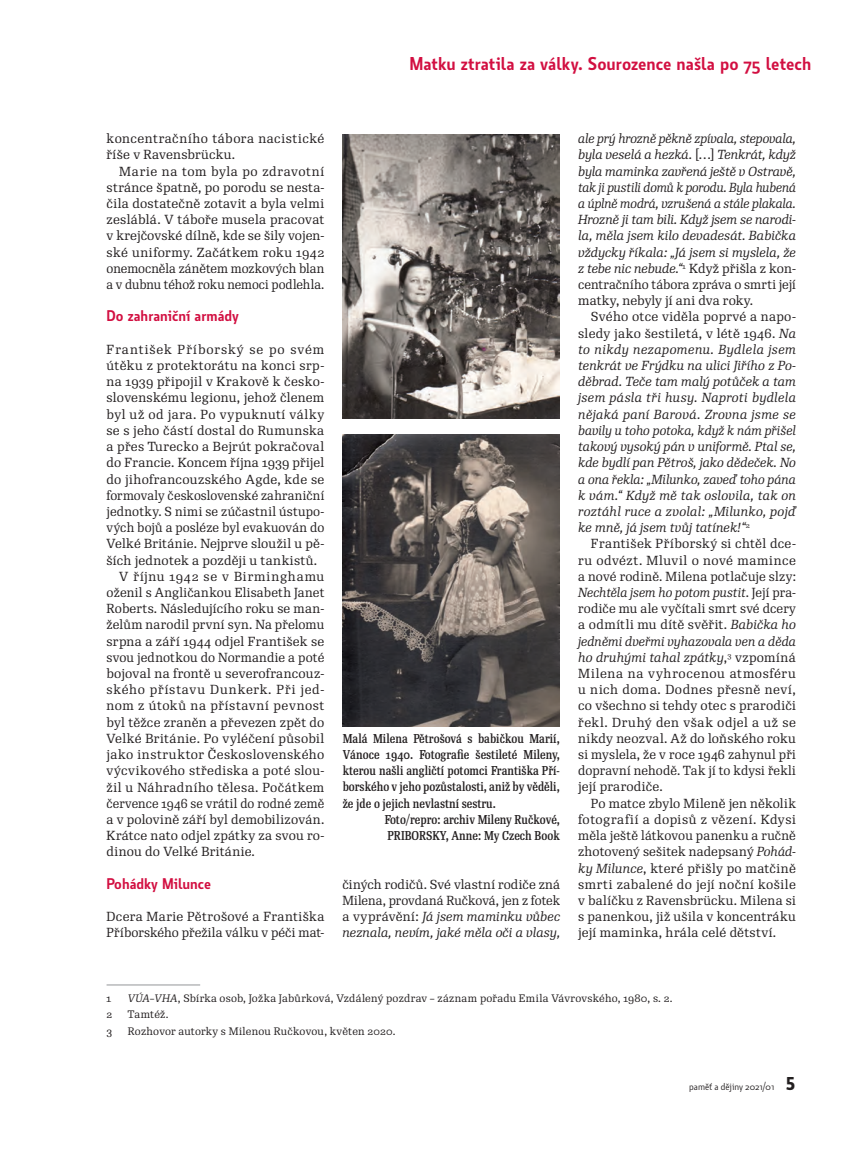
<style>
.page{position:relative;width:860px;height:1149px;background:#fff}
.page>*{position:absolute;margin:0;border:0;box-sizing:border-box;transform-origin:0 0}
.t1{font:600 18px "Botanika Std";color:#d20f41}
.t2{font:600 15px "Botanika Std";color:#d20f41}
.t3{font:12.75px/16.2px "Re Public Std";letter-spacing:.02em;color:#231f20;text-align:justify}
.t4{font:italic 12.75px/16.2px "Re Public Std";letter-spacing:.01em;color:#231f20;text-align:justify}
.t5{font:12.75px "Re Public Std";letter-spacing:.02em;color:#231f20;scale:.95 1}
.t6{font:12.75px "Re Public Std";letter-spacing:.02em;color:#231f20;scale:.96 1}
.t7{font:12.75px "Re Public Std";letter-spacing:.05em;color:#231f20}
.t8{font:12.75px "Re Public Std";letter-spacing:.055em;color:#231f20}
.t9{font:12.75px "Re Public Std";letter-spacing:.04em;color:#231f20}
.t10{font:12.75px "Re Public Std";letter-spacing:.08em;color:#231f20}
.t11{font:12.75px "Re Public Std";letter-spacing:.06em;color:#231f20}
.t12{font:500 12.45px/16.2px "Re Public Std Cond";color:#231f20;text-align:justify}
.t13{font:10.5px "Re Public Std";letter-spacing:.02em;color:#231f20}
.t14{font:9.75px "Botanika Std";color:#231f20}
.s1{font-style:italic}
.s2{font-style:normal}
.s3{font-family:"Botanika Mono";font-weight:700;font-size:18px}
</style>
<div class="page">
<img style="left:342px;top:135px;width:217px;height:283px">
<img style="left:342px;top:435px;width:217px;height:291px">
<hr style="left:106px;top:984px;width:94px;height:1px;background:#939598">
<h1 class="t1" style="left:409px;top:51px;width:403px">Matku ztratila za války. Sourozence našla po 75 letech</h1>
<p class="t3" style="left:106px;top:131px;width:219px">koncentračního tábora nacistické říše v Ravensbrücku.</p>
<p class="t3" style="left:106px;top:163px;width:219px;text-indent:13px">Marie na tom byla po zdravotní stránce špatně, po porodu se nesta&shy;čila dostatečně zotavit a byla velmi zesláblá. V táboře musela pracovat v krejčovské dílně, kde se šily vojen&shy;ské uniformy. Začátkem roku 1942 onemocněla zánětem mozkových blan a v dubnu téhož roku nemoci podlehla.</p>
<p class="t2" style="left:106px;top:306px;width:134px">Do zahraniční armády</p>
<p class="t10" style="left:106px;top:341px;width:219px">František Příborský se po svém</p>
<p class="t3" style="left:106px;top:357px;width:219px">útěku z protektorátu na konci srp-</p>
<p class="t3" style="left:106px;top:374px;width:219px">na 1939 připojil v Krakově k česko-</p>
<p class="t3" style="left:106px;top:390px;width:219px">slovenskému legionu, jehož členem</p>
<p class="t7" style="left:106px;top:406px;width:219px">byl už od jara. Po vypuknutí války</p>
<p class="t3" style="left:106px;top:422px;width:219px">se s jeho částí dostal do Rumunska</p>
<p class="t3" style="left:106px;top:438px;width:219px">a přes Turecko a Bejrút pokračoval</p>
<p class="t3" style="left:106px;top:455px;width:219px">do Francie. Koncem října 1939 přijel</p>
<p class="t3" style="left:106px;top:471px;width:219px">do jihofrancouzského Agde, kde se</p>
<p class="t5" style="left:106px;top:487px;width:231px">formovaly československé zahraniční</p>
<p class="t3" style="left:106px;top:503px;width:219px">jednotky. S nimi se zúčastnil ústupo-</p>
<p class="t6" style="left:106px;top:519px;width:228px">vých bojů a posléze byl evakuován do</p>
<p class="t3" style="left:106px;top:536px;width:219px">Velké Británie. Nejprve sloužil u pě-</p>
<p class="t3" style="left:106px;top:552px;width:212px">ších jednotek a později u tankistů.</p>
<p class="t11" style="left:119px;top:568px;width:206px">V říjnu 1942 se v Birminghamu</p>
<p class="t3" style="left:106px;top:584px;width:219px">oženil s Angličankou Elisabeth Janet</p>
<p class="t3" style="left:106px;top:600px;width:219px">Roberts. Následujícího roku se man-</p>
<p class="t3" style="left:106px;top:617px;width:219px">želům narodil první syn. Na přelomu</p>
<p class="t3" style="left:106px;top:633px;width:219px">srpna a září 1944 odjel František se</p>
<p class="t3" style="left:106px;top:649px;width:219px">svou jednotkou do Normandie a poté</p>
<p class="t3" style="left:106px;top:665px;width:219px">bojoval na frontě u severofrancouz-</p>
<p class="t8" style="left:106px;top:681px;width:219px">ského přístavu Dunkerk. Při jed-</p>
<p class="t9" style="left:106px;top:697px;width:219px">nom z útoků na přístavní pevnost</p>
<p class="t3" style="left:106px;top:714px;width:219px">byl těžce zraněn a převezen zpět do</p>
<p class="t3" style="left:106px;top:730px;width:219px">Velké Británie. Po vyléčení působil</p>
<p class="t3" style="left:106px;top:746px;width:219px">jako instruktor Československého</p>
<p class="t3" style="left:106px;top:762px;width:219px">výcvikového střediska a poté slou-</p>
<p class="t3" style="left:106px;top:779px;width:219px">žil u Náhradního tělesa. Počátkem</p>
<p class="t5" style="left:106px;top:795px;width:231px">července 1946 se vrátil do rodné země</p>
<p class="t3" style="left:106px;top:811px;width:219px">a v polovině září byl demobilizován.</p>
<p class="t3" style="left:106px;top:827px;width:219px">Krátce nato odjel zpátky za svou ro-</p>
<p class="t3" style="left:106px;top:843px;width:150px">dinou do Velké Británie.</p>
<p class="t2" style="left:106px;top:873px;width:106px">Pohádky Milunce</p>
<p class="t3" style="left:106px;top:908px;width:219px">Dcera Marie Pětrošové a Františka<br>Příborského přežila válku v péči mat-</p>
<p class="t12" style="left:342px;top:730px;width:218px">Malá Milena Pětrošová s babičkou Marií, Vánoce 1940. Fotografie šestileté Mileny, kterou našli angličtí potomci Františka Pří&shy;borského v jeho pozůstalosti, aniž by věděli, že jde o jejich nevlastní sestru.</p>
<p class="t12" style="left:384px;top:811px;width:176px">Foto/repro: archiv Mileny Ručkové,<br>PRIBORSKY, Anne: My Czech Book</p>
<p class="t3" style="left:342px;top:876px;width:219px">činých rodičů. Své vlastní rodiče zná Milena, provdaná Ručková, jen z fotek a vyprávění: <span class="s1">Já jsem maminku vůbec neznala, nevím, jaké měla oči a vlasy,</span></p>
<p class="t4" style="left:578px;top:131px;width:219px">ale prý hrozně pěkně zpívala, stepovala, byla veselá a hezká. <span class="s2">[…]</span> Tenkrát, když byla maminka zavřená ještě v Ostravě, tak ji pustili domů k porodu. Byla hubená a úplně modrá, vzrušená a stále plakala.<br>Hrozně ji tam bili. Když jsem se narodi&shy;la, měla jsem kilo devadesát. Babička vždycky říkala: „Já jsem si myslela, že z tebe nic nebude.“<sup>1</sup> <span class="s2">Když přišla z kon&shy;centračního tábora zpráva o smrti její matky, nebyly jí ani dva roky.</span></p>
<p class="t4" style="left:578px;top:309px;width:219px;text-indent:13px"><span class="s2">Svého otce viděla poprvé a napo&shy;sledy jako šestiletá, v létě 1946.</span> Na to nikdy nezapomenu. Bydlela jsem tenkrát ve Frýdku na ulici Jiřího z Po&shy;děbrad. Teče tam malý potůček a tam jsem pásla tři husy. Naproti bydlela nějaká paní Barová. Zrovna jsme se bavily u toho potoka, když k nám přišel takový vysoký pán v uniformě. Ptal se, kde bydlí pan Pětroš, jako dědeček. No a ona řekla: „Milunko, zaveď toho pána k vám.“ Když mě tak oslovila, tak on roztáhl ruce a zvolal: „Milunko, pojď ke mně, já jsem tvůj tatínek!“<sup>2</sup></p>
<p class="t3" style="left:578px;top:536px;width:219px;text-indent:13px">František Příborský si chtěl dce&shy;ru odvézt. Mluvil o nové mamince a nové rodině. Milena potlačuje slzy:<br><span class="s1">Nechtěla jsem ho potom pustit</span>. Její pra&shy;rodiče mu ale vyčítali smrt své dcery a odmítli mu dítě svěřit. <span class="s1">Babička ho jedněmi dveřmi vyhazovala ven a děda ho druhými tahal zpátky</span>,<sup>3</sup> vzpomíná Milena na vyhrocenou atmosféru u nich doma. Dodnes přesně neví, co všechno si tehdy otec s prarodiči řekl. Druhý den však odjel a už se nikdy neozval. Až do loňského roku si myslela, že v roce 1946 zahynul při dopravní nehodě. Tak jí to kdysi řekli její prarodiče.</p>
<p class="t3" style="left:578px;top:795px;width:219px;text-indent:13px">Po matce zbylo Mileně jen několik fotografií a dopisů z vězení. Kdysi měla ještě látkovou panenku a ručně zhotovený sešitek nadepsaný <span class="s1">Pohád&shy;ky Milunce</span>, které přišly po matčině smrti zabalené do její noční košile v balíčku z Ravensbrücku. Milena si s panenkou, již ušila v koncentráku její maminka, hrála celé dětství.</p>
<p class="t13" style="left:106px;top:991px;width:6px">1</p>
<p class="t13" style="left:128px;top:991px;width:546px"><span class="s1">VÚA–VHA</span>, Sbírka osob, Jožka Jabůrková, Vzdálený pozdrav – záznam pořadu Emila Vávrovského, 1980, s. 2.</p>
<p class="t13" style="left:106px;top:1007px;width:7px">2</p>
<p class="t13" style="left:128px;top:1007px;width:42px">Tamtéž.</p>
<p class="t13" style="left:106px;top:1024px;width:7px">3</p>
<p class="t13" style="left:128px;top:1024px;width:269px">Rozhovor autorky s Milenou Ručkovou, květen 2020.</p>
<p class="t14" style="left:689px;top:1080px;width:108px">paměť a dějiny 2021/01 <span class="s3">5</span></p>
</div>
